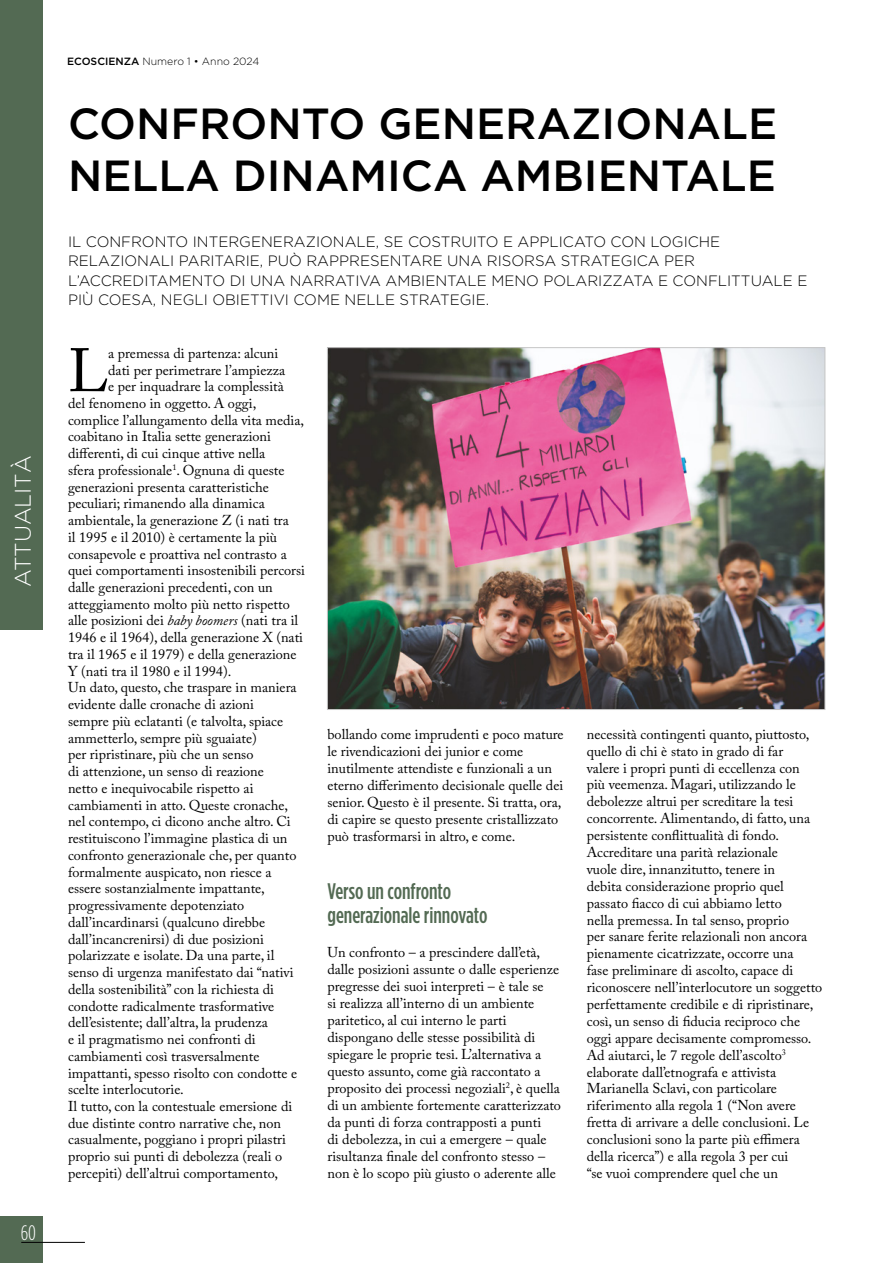
<style>
.page{position:relative;width:893px;height:1263px;background:#fff}
.page>*{position:absolute;margin:0;border:0;box-sizing:border-box;transform-origin:0 0}
.testo_primo_paragraf{font:60.6px "Adobe Caslon Pro";color:#000}
.Titolo_articolo{font:500 43.5px/52.5px "Gotham HTF";color:#000}
.titolo_paragrafo{font:500 condensed 22.5px/24.5px "Gotham HTF";color:#536a53}
.t1{font:300 22.5px "Gotham HTF";color:#fff}
.t2{font:300 condensed 21px "Gotham HTF";color:#fff}
.Sottotitolo_articolo{font:300 15px/19.5px "Gotham HTF";color:#000}
.testo_principale{font:14.25px/17px "Adobe Caslon Pro";color:#000}
.testo_primo_paragraf-2{font:14.25px "Adobe Caslon Pro";color:#000}
.t3{font:300 10.5px "Gotham HTF";color:#000}
.s1{font-weight:500}
.s2{font-style:italic}
</style>
<div class="page">
<div style="left:0;top:1216px;width:43px;height:47px;background:#536a53"></div>
<hr style="left:21px;top:1242px;width:64px;height:1px;background:#000">
<div style="left:0;top:0;width:43px;height:629px;background:#536a53"></div>
<img style="left:329px;top:349px;width:494px;height:359px">
<h3 class="t1" style="left:11px;top:587px;width:133px;rotate:-90deg">ATTUALITÀ</h3>
<h3 class="t2" style="left:21px;top:1221px;width:17px">60</h3>
<p class="t3" style="left:67px;top:56px;width:194px"><span class="s1">ECOSCIENZA</span> Numero 1 • Anno 2024</p>
<p class="Titolo_articolo" style="left:68px;top:96px;width:711px">CONFRONTO GENERAZIONALE<br>NELLA DINAMICA AMBIENTALE</p>
<p class="Sottotitolo_articolo" style="left:68px;top:231px;width:741px">IL CONFRONTO INTERGENERAZIONALE, SE COSTRUITO E APPLICATO CON LOGICHE RELAZIONALI PARITARIE, PUÒ RAPPRESENTARE UNA RISORSA STRATEGICA PER L’ACCREDITAMENTO DI UNA NARRATIVA AMBIENTALE MENO POLARIZZATA E CONFLITTUALE E PIÙ COESA, NEGLI OBIETTIVI COME NELLE STRATEGIE.</p>
<p class="testo_primo_paragraf" style="left:68px;top:335px;width:42px">L</p>
<p class="testo_primo_paragraf-2" style="left:108px;top:345px;width:172px">a premessa di partenza: alcuni</p>
<p class="testo_primo_paragraf-2" style="left:108px;top:361px;width:178px">dati per perimetrare l’ampiezza</p>
<p class="testo_primo_paragraf-2" style="left:108px;top:378px;width:177px">e per inquadrare la complessità</p>
<p class="testo_primo_paragraf-2" style="left:68px;top:395px;width:190px">del fenomeno in oggetto. A oggi,</p>
<p class="testo_primo_paragraf-2" style="left:68px;top:411px;width:238px">complice l’allungamento della vita media,</p>
<p class="testo_primo_paragraf-2" style="left:68px;top:428px;width:204px">coabitano in Italia sette generazioni</p>
<p class="testo_primo_paragraf-2" style="left:68px;top:445px;width:199px">differenti, di cui cinque attive nella</p>
<p class="testo_primo_paragraf-2" style="left:68px;top:462px;width:218px">sfera professionale<sup>1</sup>. Ognuna di queste</p>
<p class="testo_primo_paragraf-2" style="left:68px;top:478px;width:202px">generazioni presenta caratteristiche</p>
<p class="testo_primo_paragraf-2" style="left:68px;top:495px;width:198px">peculiari; rimanendo alla dinamica</p>
<p class="testo_primo_paragraf-2" style="left:68px;top:512px;width:222px">ambientale, la generazione Z (i nati tra</p>
<p class="testo_primo_paragraf-2" style="left:68px;top:528px;width:211px">il 1995 e il 2010) è certamente la più</p>
<p class="testo_primo_paragraf-2" style="left:68px;top:545px;width:220px">consapevole e proattiva nel contrasto a</p>
<p class="testo_primo_paragraf-2" style="left:68px;top:562px;width:239px">quei comportamenti insostenibili percorsi</p>
<p class="testo_primo_paragraf-2" style="left:68px;top:579px;width:206px">dalle generazioni precedenti, con un</p>
<p class="testo_primo_paragraf-2" style="left:68px;top:595px;width:223px">atteggiamento molto più netto rispetto</p>
<p class="testo_primo_paragraf-2" style="left:68px;top:612px;width:232px">alle posizioni dei <span class="s2">baby boomers</span> (nati tra il</p>
<p class="testo_primo_paragraf-2" style="left:68px;top:629px;width:237px">1946 e il 1964), della generazione X (nati</p>
<p class="testo_primo_paragraf-2" style="left:68px;top:646px;width:230px">tra il 1965 e il 1979) e della generazione</p>
<p class="testo_primo_paragraf-2" style="left:68px;top:662px;width:165px">Y (nati tra il 1980 e il 1994).</p>
<p class="testo_principale" style="left:68px;top:679px;width:231px">Un dato, questo, che traspare in maniera evidente dalle cronache di azioni sempre più eclatanti (e talvolta, spiace ammetterlo, sempre più sguaiate)<br>per ripristinare, più che un senso<br>di attenzione, un senso di reazione netto e inequivocabile rispetto ai cambiamenti in atto. Queste cronache, nel contempo, ci dicono anche altro. Ci restituiscono l’immagine plastica di un confronto generazionale che, per quanto formalmente auspicato, non riesce a essere sostanzialmente impattante, progressivamente depotenziato dall’incardinarsi (qualcuno direbbe dall’incancrenirsi) di due posizioni polarizzate e isolate. Da una parte, il senso di urgenza manifestato dai “nativi della sostenibilità” con la richiesta di condotte radicalmente trasformative dell’esistente; dall’altra, la prudenza<br>e il pragmatismo nei confronti di cambiamenti così trasversalmente impattanti, spesso risolto con condotte e scelte interlocutorie.</p>
<p class="testo_principale" style="left:68px;top:1098px;width:226px">Il tutto, con la contestuale emersione di due distinte contro narrative che, non casualmente, poggiano i propri pilastri proprio sui punti di debolezza (reali o percepiti) dell’altrui comportamento,</p>
<p class="testo_principale" style="left:327px;top:725px;width:238px">bollando come imprudenti e poco mature le rivendicazioni dei junior e come inutilmente attendiste e funzionali a un eterno differimento decisionale quelle dei senior. Questo è il presente. Si tratta, ora, di capire se questo presente cristallizzato può trasformarsi in altro, e come.</p>
<p class="titolo_paragrafo" style="left:327px;top:878px;width:161px">Verso un confronto generazionale rinnovato</p>
<p class="testo_principale" style="left:327px;top:944px;width:235px">Un confronto – a prescindere dall’età, dalle posizioni assunte o dalle esperienze pregresse dei suoi interpreti – è tale se<br>si realizza all’interno di un ambiente paritetico, al cui interno le parti dispongano delle stesse possibilità di spiegare le proprie tesi. L’alternativa a questo assunto, come già raccontato a proposito dei processi negoziali<sup>2</sup>, è quella di un ambiente fortemente caratterizzato da punti di forza contrapposti a punti<br>di debolezza, in cui a emergere – quale risultanza finale del confronto stesso – non è lo scopo più giusto o aderente alle</p>
<p class="testo_principale" style="left:587px;top:725px;width:225px">necessità contingenti quanto, piuttosto, quello di chi è stato in grado di far valere i propri punti di eccellenza con più veemenza. Magari, utilizzando le debolezze altrui per screditare la tesi concorrente. Alimentando, di fatto, una persistente conflittualità di fondo.</p>
<p class="testo_principale" style="left:587px;top:843px;width:237px">Accreditare una parità relazionale<br>vuole dire, innanzitutto, tenere in<br>debita considerazione proprio quel passato fiacco di cui abbiamo letto<br>nella premessa. In tal senso, proprio<br>per sanare ferite relazionali non ancora pienamente cicatrizzate, occorre una<br>fase preliminare di ascolto, capace di riconoscere nell’interlocutore un soggetto perfettamente credibile e di ripristinare, così, un senso di fiducia reciproco che oggi appare decisamente compromesso.</p>
<p class="testo_principale" style="left:587px;top:1046px;width:224px">Ad aiutarci, le 7 regole dell’ascolto<sup>3 </sup>elaborate dall’etnografa e attivista Marianella Sclavi, con particolare riferimento alla regola 1 (“Non avere fretta di arrivare a delle conclusioni. Le conclusioni sono la parte più effimera della ricerca”) e alla regola 3 per cui<br>“se vuoi comprendere quel che un</p>
</div>
